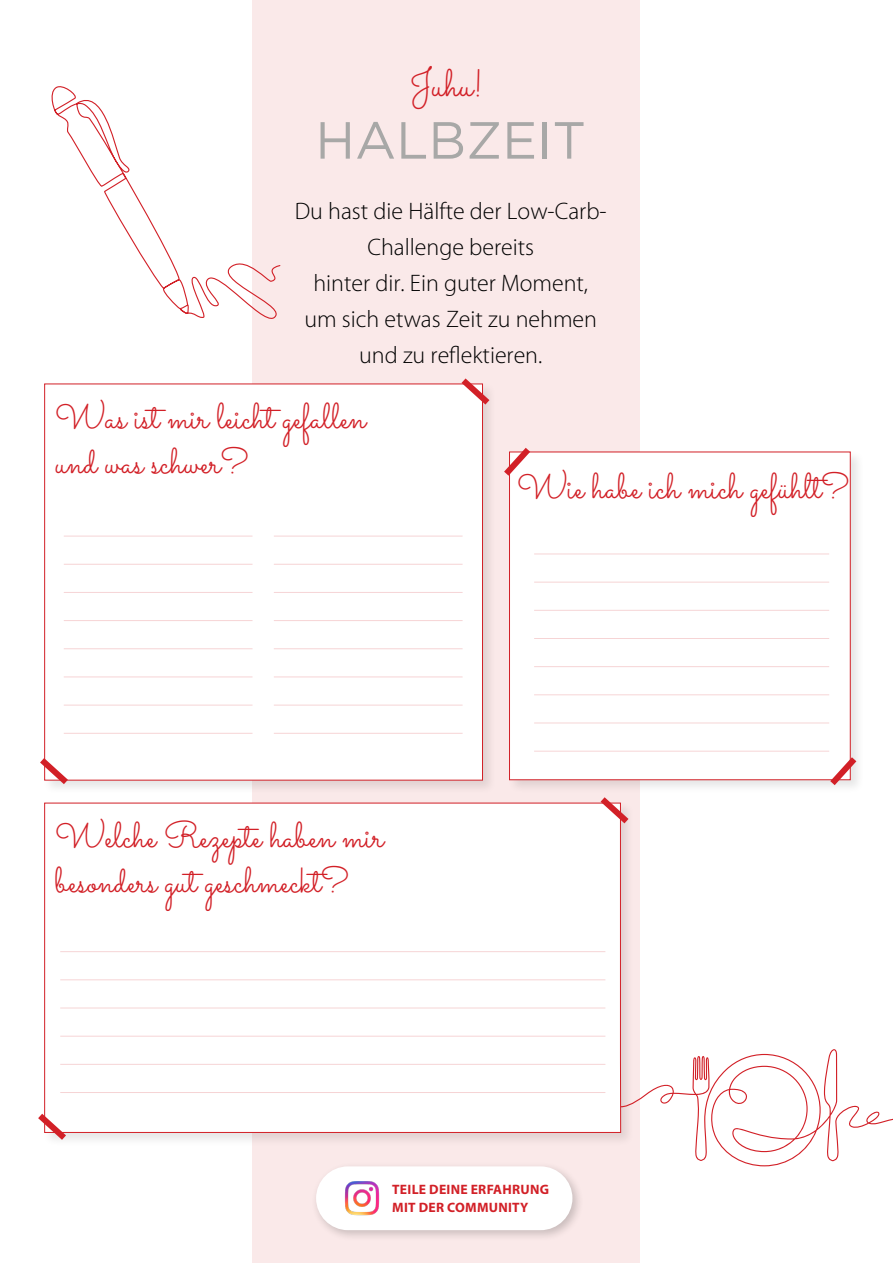
<style>
.page{position:relative;width:893px;height:1263px;background:#fff}
.page>*{position:absolute;margin:0;border:0;box-sizing:border-box;transform-origin:0 0}
.t1{font:52.2px "Gotham";color:#a8a8a7}
.t2{font:38.4px "Sacramento";color:#d22027}
.t3{font:36px/45px "Sacramento";color:#d22027}
.t4{font:300 24px/36px "Myriad Pro";color:#000;text-align:center}
.t5{font:700 13.65px/18px "Myriad Pro";letter-spacing:.02em;color:#d22027}
</style>
<div class="page">
<div style="left:253px;top:0;width:387px;height:1263px;background:#fae9e9"></div>
<div style="left:42px;top:382px;width:455px;height:412px;background:#000;opacity:.1"></div>
<div style="left:44px;top:384px;width:439px;height:396px;background:#fff;border:1px solid #d22027"></div>
<div style="left:507px;top:450px;width:357px;height:344px;background:#000;opacity:.1"></div>
<div style="left:509px;top:452px;width:341px;height:328px;background:#fff;border:1px solid #d22027"></div>
<div style="left:42px;top:801px;width:593px;height:346px;background:#000;opacity:.1"></div>
<div style="left:44px;top:803px;width:577px;height:330px;background:#fff"></div>
<svg style="left:621px;top:1049px;width:272px;height:117px"></svg>
<svg style="left:51px;top:83px;width:230px;height:250px"></svg>
<div style="left:311px;top:1161px;width:273px;height:81px;background:#000;opacity:.2"></div>
<div style="left:316px;top:1166px;width:256px;height:64px;background:#fff;border-radius:32px"></div>
<img style="left:345px;top:1181px;width:35px;height:35px">
<hr style="left:64px;top:536px;width:189px;height:1px;background:#d22027">
<hr style="left:64px;top:564px;width:189px;height:1px;background:#d22027">
<hr style="left:64px;top:592px;width:189px;height:1px;background:#d22027">
<hr style="left:64px;top:620px;width:189px;height:1px;background:#d22027">
<hr style="left:64px;top:648px;width:189px;height:1px;background:#d22027">
<hr style="left:64px;top:676px;width:189px;height:1px;background:#d22027">
<hr style="left:64px;top:705px;width:189px;height:1px;background:#d22027">
<hr style="left:64px;top:733px;width:189px;height:1px;background:#d22027">
<hr style="left:274px;top:536px;width:189px;height:1px;background:#d22027">
<hr style="left:274px;top:564px;width:189px;height:1px;background:#d22027">
<hr style="left:274px;top:592px;width:189px;height:1px;background:#d22027">
<hr style="left:274px;top:620px;width:189px;height:1px;background:#d22027">
<hr style="left:274px;top:648px;width:189px;height:1px;background:#d22027">
<hr style="left:274px;top:676px;width:189px;height:1px;background:#d22027">
<hr style="left:274px;top:705px;width:189px;height:1px;background:#d22027">
<hr style="left:274px;top:733px;width:189px;height:1px;background:#d22027">
<hr style="left:534px;top:554px;width:295px;height:1px;background:#d22027">
<hr style="left:534px;top:582px;width:295px;height:1px;background:#d22027">
<hr style="left:534px;top:610px;width:295px;height:1px;background:#d22027">
<hr style="left:534px;top:638px;width:295px;height:1px;background:#d22027">
<hr style="left:534px;top:666px;width:295px;height:1px;background:#d22027">
<hr style="left:534px;top:694px;width:295px;height:1px;background:#d22027">
<hr style="left:534px;top:723px;width:295px;height:1px;background:#d22027">
<hr style="left:534px;top:751px;width:295px;height:1px;background:#d22027">
<hr style="left:60px;top:951px;width:545px;height:1px;background:#d22027">
<hr style="left:60px;top:979px;width:545px;height:1px;background:#d22027">
<hr style="left:60px;top:1008px;width:545px;height:1px;background:#d22027">
<hr style="left:60px;top:1036px;width:545px;height:1px;background:#d22027">
<hr style="left:60px;top:1064px;width:545px;height:1px;background:#d22027">
<hr style="left:60px;top:1092px;width:545px;height:1px;background:#d22027">
<svg style="left:594px;top:791px;width:41px;height:39px"></svg>
<svg style="left:38px;top:1107px;width:34px;height:39px"></svg>
<svg style="left:824px;top:751px;width:39px;height:41px"></svg>
<svg style="left:504px;top:447px;width:32px;height:35px"></svg>
<svg style="left:40px;top:752px;width:34px;height:38px"></svg>
<svg style="left:455px;top:378px;width:41px;height:33px"></svg>
<h2 class="t2" style="left:410px;top:60px;width:75px">Juhu!</h2>
<h1 class="t1" style="left:315px;top:107px;width:272px">HALBZEIT</h1>
<p class="t4" style="left:295px;top:193px;width:313px">Du hast die Hälfte der Low-Carb-<br>Challenge bereits<br>hinter dir. Ein guter Moment, um sich etwas Zeit zu nehmen und zu reflektieren.</p>
<h3 class="t3" style="left:55px;top:393px;width:312px">Was ist mir leicht gefallen und was schwer?</h3>
<h3 class="t3" style="left:55px;top:812px;width:330px">Welche Rezepte haben mir besonders gut geschmeckt?</h3>
<h3 class="t3" style="left:517px;top:463px;width:334px">Wie habe ich mich gefühlt?</h3>
<p class="t5" style="left:392px;top:1180px;width:158px">TEILE DEINE ERFAHRUNG<br>MIT DER COMMUNITY</p>
</div>
